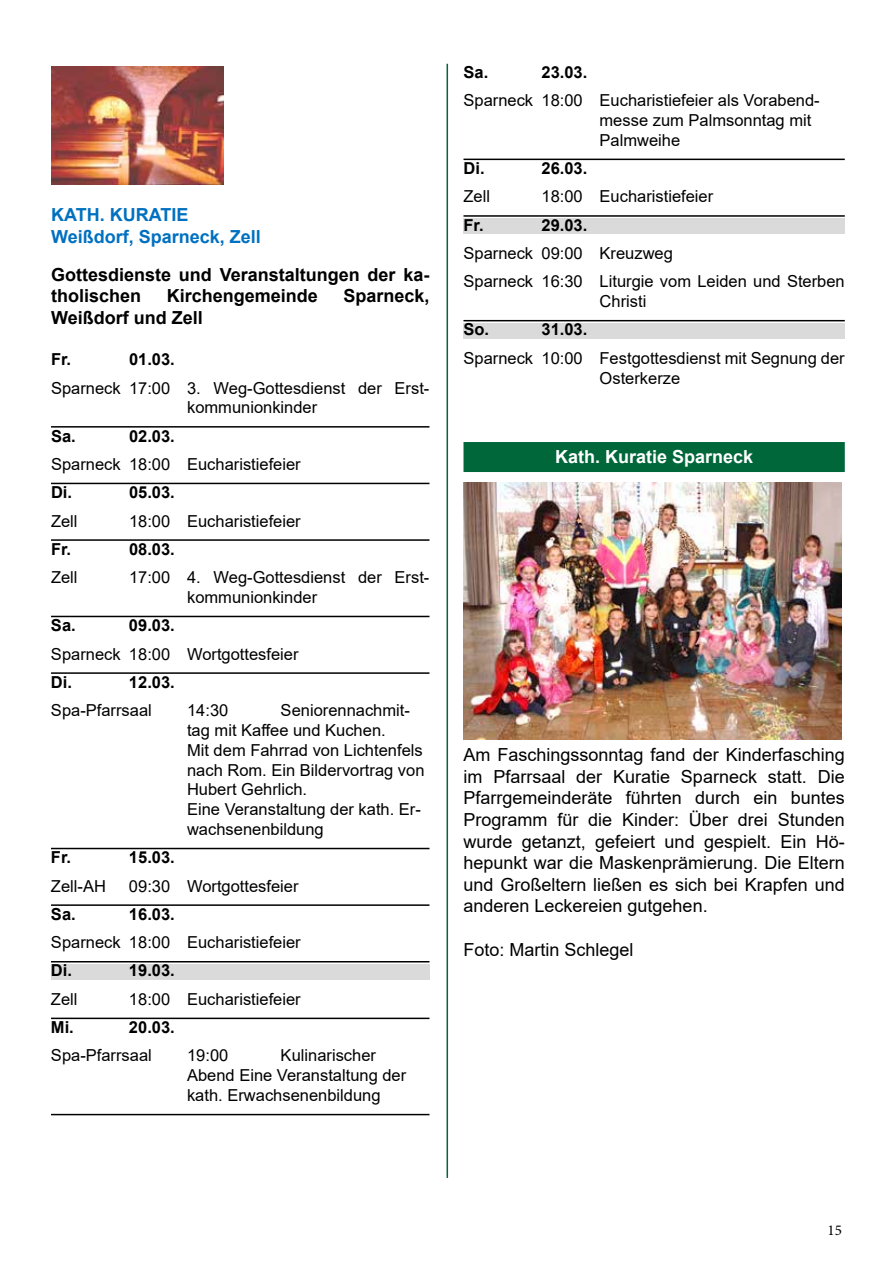
<style>
.page{position:relative;width:893px;height:1263px;background:#fff}
.page>*{position:absolute;margin:0;border:0;box-sizing:border-box;transform-origin:0 0}
.t1{font:18px/21.6px "Arial";color:#000;text-align:justify}
.t2{font:700 18px/21.6px "Arial";color:#000}
.t3{font:700 18px/21.6px "Arial";color:#0070c0}
.t4{font:700 18px "Arial";color:#fff}
.t5{font:16.5px/19.8px "Arial";color:#000}
.t6{font:700 16.5px "Arial";color:#000}
.t7{font:15px "Minion Pro";color:#000}
</style>
<div class="page">
<hr style="left:51px;top:426px;width:378px;height:2px;background:#000">
<hr style="left:51px;top:483px;width:378px;height:1px;background:#000">
<hr style="left:51px;top:539px;width:378px;height:2px;background:#000">
<hr style="left:51px;top:616px;width:378px;height:1px;background:#000">
<hr style="left:51px;top:672px;width:378px;height:2px;background:#000">
<hr style="left:51px;top:848px;width:378px;height:1px;background:#000">
<hr style="left:51px;top:904px;width:378px;height:2px;background:#000">
<hr style="left:51px;top:961px;width:378px;height:1px;background:#000">
<div style="left:51px;top:964px;width:378px;height:16px;background:#dadada"></div>
<hr style="left:51px;top:1017px;width:378px;height:2px;background:#000">
<hr style="left:51px;top:1114px;width:378px;height:1px;background:#000">
<img style="left:51px;top:66px;width:173px;height:119px">
<hr style="left:463px;top:159px;width:382px;height:1px;background:#000">
<hr style="left:463px;top:215px;width:382px;height:2px;background:#000">
<div style="left:463px;top:219px;width:382px;height:15px;background:#dadada"></div>
<hr style="left:463px;top:320px;width:382px;height:1px;background:#000">
<div style="left:463px;top:323px;width:382px;height:16px;background:#dadada"></div>
<div style="left:463px;top:442px;width:382px;height:30px;background:#00673a"></div>
<img style="left:463px;top:482px;width:378px;height:257px">
<hr style="left:447px;top:64px;width:1px;height:1114px;background:#00673a">
<p class="t3" style="left:51px;top:204px;width:211px">KATH. KURATIE<br>Weißdorf, Sparneck, Zell</p>
<p class="t2" style="left:51px;top:264px;width:380px">Gottesdienste und Veranstaltungen der ka&shy;tholischen</p>
<p class="t2" style="left:167px;top:285px;width:153px">Kirchengemeinde</p>
<p class="t2" style="left:343px;top:285px;width:88px">Sparneck,</p>
<p class="t2" style="left:51px;top:307px;width:153px">Weißdorf und Zell</p>
<p class="t6" style="left:51px;top:348px;width:22px">Fr.</p>
<p class="t6" style="left:129px;top:348px;width:47px">01.03.</p>
<p class="t5" style="left:187px;top:378px;width:244px;text-indent:-136px">Sparneck 17:00 3. Weg-Gottesdienst der Erst&shy;kommunionkinder</p>
<p class="t6" style="left:51px;top:424px;width:26px">Sa.</p>
<p class="t6" style="left:129px;top:424px;width:47px">02.03.</p>
<p class="t5" style="left:51px;top:454px;width:251px">Sparneck 18:00 Eucharistiefeier</p>
<p class="t6" style="left:51px;top:481px;width:23px">Di.</p>
<p class="t6" style="left:129px;top:481px;width:47px">05.03.</p>
<p class="t5" style="left:51px;top:511px;width:28px">Zell</p>
<p class="t5" style="left:129px;top:511px;width:173px">18:00 Eucharistiefeier</p>
<p class="t6" style="left:51px;top:537px;width:22px">Fr.</p>
<p class="t6" style="left:129px;top:537px;width:47px">08.03.</p>
<p class="t5" style="left:51px;top:567px;width:28px">Zell</p>
<p class="t5" style="left:187px;top:567px;width:244px;text-indent:-58px">17:00 4. Weg-Gottesdienst der Erst&shy;kommunionkinder</p>
<p class="t6" style="left:51px;top:614px;width:26px">Sa.</p>
<p class="t6" style="left:129px;top:614px;width:47px">09.03.</p>
<p class="t5" style="left:51px;top:644px;width:249px">Sparneck 18:00 Wortgottesfeier</p>
<p class="t6" style="left:51px;top:670px;width:23px">Di.</p>
<p class="t6" style="left:129px;top:670px;width:47px">12.03.</p>
<p class="t5" style="left:51px;top:700px;width:102px">Spa-Pfarrsaal</p>
<p class="t5" style="left:187px;top:700px;width:43px">14:30</p>
<p class="t5" style="left:187px;top:700px;width:239px;text-indent:94px">Seniorennachmit&shy;tag mit Kaffee und Kuchen.<br>Mit dem Fahrrad von Lichtenfels nach Rom. Ein Bildervortrag von<br>Hubert Gehrlich.<br>Eine Veranstaltung der kath. Er&shy;wachsenenbildung</p>
<p class="t6" style="left:51px;top:846px;width:22px">Fr.</p>
<p class="t6" style="left:129px;top:846px;width:47px">15.03.</p>
<p class="t5" style="left:51px;top:876px;width:56px">Zell-AH</p>
<p class="t5" style="left:129px;top:876px;width:171px">09:30 Wortgottesfeier</p>
<p class="t6" style="left:51px;top:902px;width:26px">Sa.</p>
<p class="t6" style="left:129px;top:902px;width:47px">16.03.</p>
<p class="t5" style="left:51px;top:932px;width:251px">Sparneck 18:00 Eucharistiefeier</p>
<p class="t6" style="left:51px;top:959px;width:23px">Di.</p>
<p class="t6" style="left:129px;top:959px;width:47px">19.03.</p>
<p class="t5" style="left:51px;top:989px;width:28px">Zell</p>
<p class="t5" style="left:129px;top:989px;width:173px">18:00 Eucharistiefeier</p>
<p class="t6" style="left:51px;top:1015px;width:24px">Mi.</p>
<p class="t6" style="left:129px;top:1015px;width:47px">20.03.</p>
<p class="t5" style="left:51px;top:1045px;width:102px">Spa-Pfarrsaal</p>
<p class="t5" style="left:187px;top:1045px;width:43px">19:00</p>
<p class="t5" style="left:187px;top:1045px;width:221px;text-indent:94px">Kulinarischer<br>Abend Eine Veranstaltung der kath. Erwachsenenbildung</p>
<p class="t6" style="left:463px;top:60px;width:26px">Sa.</p>
<p class="t6" style="left:541px;top:60px;width:47px">23.03.</p>
<p class="t5" style="left:600px;top:90px;width:222px;text-indent:-136px">Sparneck 18:00 Eucharistiefeier als Vorabend&shy;messe zum Palmsonntag mit<br>Palmweihe</p>
<p class="t6" style="left:463px;top:157px;width:23px">Di.</p>
<p class="t6" style="left:541px;top:157px;width:47px">26.03.</p>
<p class="t5" style="left:463px;top:187px;width:28px">Zell</p>
<p class="t5" style="left:541px;top:187px;width:173px">18:00 Eucharistiefeier</p>
<p class="t6" style="left:463px;top:213px;width:22px">Fr.</p>
<p class="t6" style="left:541px;top:213px;width:47px">29.03.</p>
<p class="t5" style="left:463px;top:239px;width:383px;line-height:28.3px">Sparneck 09:00 Kreuzweg<br>Sparneck 16:30 Liturgie vom Leiden und Sterben</p>
<p class="t5" style="left:600px;top:291px;width:48px">Christi</p>
<p class="t6" style="left:463px;top:318px;width:27px">So.</p>
<p class="t6" style="left:541px;top:318px;width:47px">31.03.</p>
<p class="t5" style="left:600px;top:348px;width:247px;text-indent:-136px">Sparneck 10:00 Festgottesdienst mit Segnung der<br>Osterkerze</p>
<p class="t4" style="left:555px;top:444px;width:200px">Kath. Kuratie Sparneck</p>
<p class="t1" style="left:463px;top:744px;width:383px">Am Faschingssonntag fand der Kinderfasching im Pfarrsaal der Kuratie Sparneck statt. Die Pfarrgemeinderäte führten durch ein buntes Programm für die Kinder: Über drei Stunden wurde getanzt, gefeiert und gespielt. Ein Hö&shy;hepunkt war die Maskenprämierung. Die Eltern und Großeltern ließen es sich bei Krapfen und anderen Leckereien gutgehen.</p>
<p class="t1" style="left:463px;top:938px;width:172px">Foto: Martin Schlegel</p>
<p class="t7" style="left:828px;top:1220px;width:16px">15</p>
</div>
